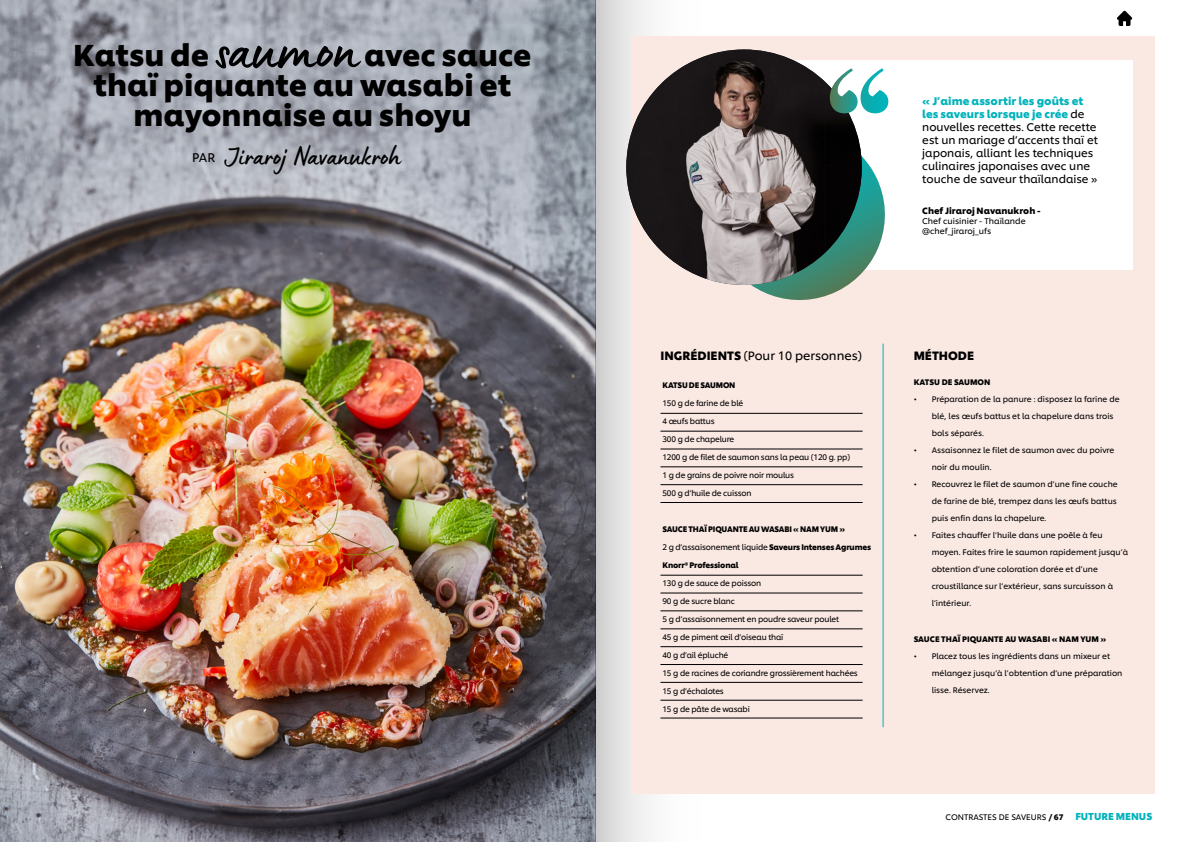
<style>
.page{position:relative;width:1191px;height:842px;background:#fff}
.page>*{position:absolute;margin:0;border:0;box-sizing:border-box;transform-origin:0 0}
.t1{font:700 30px/30px "Unilever Shilling";color:#000;text-align:center}
.t2{font:28px "Lumios Marker";color:#000}
.t3{font:12.5px "Unilever Shilling";color:#000}
.t4{font:12px "Unilever Shilling";color:#000}
.t5{font:700 12px "Unilever Shilling";color:#000}
.t6{font:11px/13px "Unilever Shilling";color:#000}
.t7{font:700 9px "Unilever Shilling";color:#000}
.t8{font:8.2px/10px "Unilever Shilling";color:#000}
.t9{font:8px/17px "Unilever Shilling";letter-spacing:-.005em;color:#000}
.t10{font:700 8px "Unilever Shilling";letter-spacing:-.02em;color:#000}
.t11{font:700 8px "Unilever Shilling";color:#000}
.s1{font-family:"Lumios Marker";font-weight:400;font-size:60px}
.s2{font-weight:700;color:#00b3bb}
.s3{font-weight:700}
.s4{font-weight:700;font-size:10px;color:#00b3bb}
</style>
<div class="page">
<svg style="left:1117px;top:11px;width:15px;height:15px"></svg>
<img style="left:0;top:0;width:595px;height:842px">
<svg style="left:595px;top:0;width:55px;height:842px;background:#d9d9d9"></svg>
<div style="left:631px;top:36px;width:524px;height:758px;background:#fae8e2"></div>
<div style="left:724px;top:61px;width:408px;height:209px;background:#fff"></div>
<svg style="left:751px;top:156px;width:134px;height:144px"></svg>
<img style="left:647px;top:49px;width:178px;height:236px">
<img style="left:626px;top:100px;width:21px;height:134px">
<img style="left:825px;top:82px;width:37px;height:171px">
<svg style="left:830px;top:68px;width:58px;height:45px"></svg>
<hr style="left:883px;top:344px;width:1px;height:383px;background:#00b3bb">
<hr style="left:660px;top:413px;width:202px;height:1px;background:#000">
<hr style="left:660px;top:431px;width:202px;height:1px;background:#000">
<hr style="left:660px;top:449px;width:202px;height:1px;background:#000">
<hr style="left:660px;top:467px;width:202px;height:1px;background:#000">
<hr style="left:660px;top:484px;width:202px;height:1px;background:#000">
<hr style="left:660px;top:502px;width:202px;height:1px;background:#000">
<hr style="left:660px;top:611px;width:202px;height:1px;background:#000">
<hr style="left:660px;top:575px;width:202px;height:1px;background:#000">
<hr style="left:660px;top:593px;width:202px;height:1px;background:#000">
<hr style="left:660px;top:629px;width:202px;height:1px;background:#000">
<hr style="left:660px;top:646px;width:202px;height:1px;background:#000">
<hr style="left:660px;top:664px;width:202px;height:1px;background:#000">
<hr style="left:660px;top:682px;width:202px;height:1px;background:#000">
<hr style="left:660px;top:700px;width:202px;height:1px;background:#000">
<hr style="left:660px;top:718px;width:202px;height:1px;background:#000">
<h1 class="t1" style="left:73px;top:38px;width:460px">Katsu de <span class="s1">saumon</span> avec sauce thaï piquante au wasabi et mayonnaise au shoyu</h1>
<h2 class="t2" style="left:224px;top:138px;width:177px">Jiraroj Navanukroh</h2>
<h3 class="t3" style="left:192px;top:148px;width:25px">PAR</h3>
<h3 class="t6" style="left:922px;top:94px;width:177px"><span class="s2">« J’aime assortir les goûts et les saveurs lorsque je crée</span> de nouvelles recettes. Cette recette est un mariage d’accents thaï et japonais, alliant les techniques culinaires japonaises avec une touche de saveur thaïlandaise »</h3>
<p class="t7" style="left:922px;top:203px;width:120px">Chef Jiraroj Navanukroh -</p>
<p class="t8" style="left:922px;top:215px;width:105px">Chef cuisinier - Thaïlande @chef_jiraroj_ufs</p>
<h3 class="t4" style="left:660px;top:347px;width:203px"><span class="s3">INGRÉDIENTS</span> (Pour 10 personnes)</h3>
<p class="t10" style="left:662px;top:379px;width:74px">KATSU DE SAUMON</p>
<p class="t9" style="left:662px;top:394px;width:82px">150 g de farine de blé</p>
<p class="t9" style="left:662px;top:412px;width:54px">4 œufs battus</p>
<p class="t9" style="left:662px;top:430px;width:73px">300 g de chapelure</p>
<p class="t9" style="left:662px;top:448px;width:189px">1200 g de filet de saumon sans la peau (120 g. pp)</p>
<p class="t9" style="left:662px;top:466px;width:133px">1 g de grains de poivre noir moulus</p>
<p class="t9" style="left:662px;top:484px;width:91px">500 g d’huile de cuisson</p>
<p class="t10" style="left:662px;top:523px;width:184px">SAUCE THAÏ PIQUANTE AU WASABI « NAM YUM »</p>
<p class="t9" style="left:662px;top:538px;width:210px">2 g d’assaisonement liquide <span class="s3">Saveurs Intenses Agrumes</span></p>
<p class="t10" style="left:662px;top:559px;width:78px">Knorr® Professional</p>
<p class="t9" style="left:662px;top:574px;width:100px">130 g de sauce de poisson</p>
<p class="t9" style="left:662px;top:592px;width:74px">90 g de sucre blanc</p>
<p class="t9" style="left:662px;top:610px;width:178px">5 g d’assaisonnement en poudre saveur poulet</p>
<p class="t9" style="left:662px;top:628px;width:122px">45 g de piment œil d’oiseau thaï</p>
<p class="t9" style="left:662px;top:646px;width:67px">40 g d’ail épluché</p>
<p class="t9" style="left:662px;top:664px;width:197px">15 g de racines de coriandre grossièrement hachées</p>
<p class="t9" style="left:662px;top:682px;width:63px">15 g d’échalotes</p>
<p class="t9" style="left:662px;top:700px;width:89px">15 g de pâte de wasabi</p>
<h3 class="t5" style="left:913px;top:346px;width:62px">MÉTHODE</h3>
<p class="t11" style="left:913px;top:375px;width:78px">KATSU DE SAUMON</p>
<p class="t9" style="left:931px;top:389px;width:189px;text-indent:-18px">• Préparation de la panure : disposez la farine de blé, les œufs battus et la chapelure dans trois bols séparés.</p>
<p class="t9" style="left:931px;top:440px;width:184px;text-indent:-18px">• Assaisonnez le filet de saumon avec du poivre noir du moulin.</p>
<p class="t9" style="left:931px;top:474px;width:187px;text-align:justify;text-indent:-18px">• Recouvrez le filet de saumon d’une fine couche de farine de blé, trempez dans les œufs battus puis enfin dans la chapelure.</p>
<p class="t9" style="left:931px;top:525px;width:198px;text-indent:-18px">• Faites chauffer l’huile dans une poêle à feu moyen. Faites frire le saumon rapidement jusqu’à obtention d’une coloration dorée et d’une croustillance sur l’extérieur, sans surcuisson à l’intérieur.</p>
<p class="t11" style="left:913px;top:632px;width:194px">SAUCE THAÏ PIQUANTE AU WASABI « NAM YUM »</p>
<p class="t9" style="left:931px;top:646px;width:192px;text-indent:-18px">• Placez tous les ingrédients dans un mixeur et mélangez jusqu’à l’obtention d’une préparation lisse. Réservez.</p>
<p class="t9" style="left:945px;top:807px;width:208px">CONTRASTES DE SAVEURS <span class="s3">/ 67</span> <span class="s4">FUTURE MENUS</span></p>
</div>
